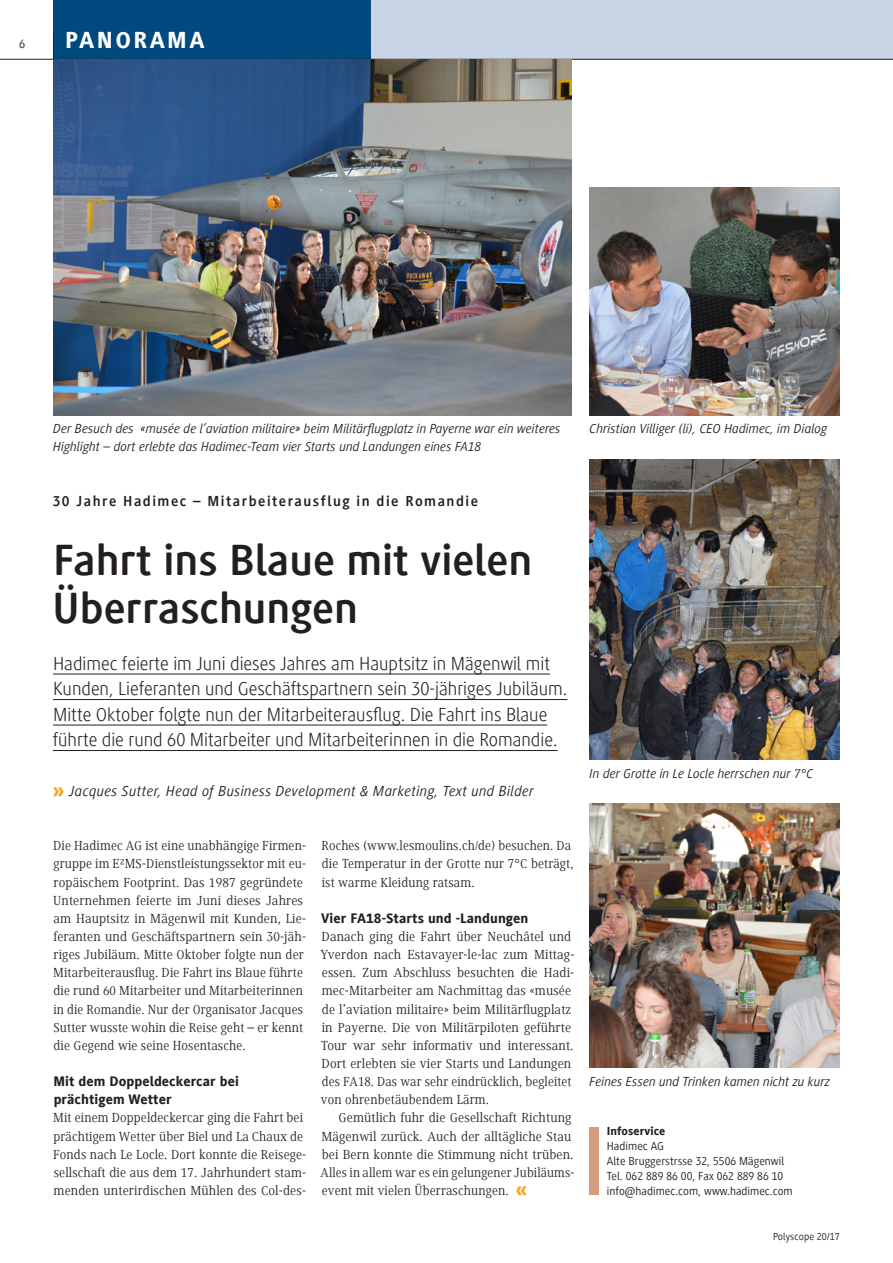
<style>
.page{position:relative;width:893px;height:1263px;background:#fff}
.page>*{position:absolute;margin:0;border:0;box-sizing:border-box;transform-origin:0 0}
.F02_Titel{font:700 45px/48px "Generis Simple Com";color:#231f20}
.t1{font:800 24px "Generis Sans Com";letter-spacing:.1em;color:#fff}
.F03_Lead{font:300 19.5px/25.5px "Generis Simple Com";color:#231f20}
.F04_Autor{font:italic 15px "Generis Sans Com";letter-spacing:.03em;color:#231f20}
.F01_Spitzmarke{font:700 15px "Generis Sans Com";letter-spacing:.1em;color:#231f20}
.F05_Zwischentitel{font:800 14.25px/18.1px "Generis Sans Com";letter-spacing:.005em;color:#231f20}
.F06_GT_ohne_Einzug{font:13.5px/18.1px "Generis Serif Com";letter-spacing:.01em;color:#231f20}
.A01_Legende{font:italic 13.5px/18.1px "Generis Sans Com";letter-spacing:.01em;color:#231f20}
.F06_GT_mit_Einzug{font:13.5px/18.1px "Generis Serif Com";letter-spacing:.01em;color:#231f20}
.t2{font:12.75px "Generis Sans Com";color:#231f20}
.A03_Adresse{font:12px/15px "Generis Sans Com";letter-spacing:.005em;color:#231f20}
.A03_Adresse-2{font:800 12px "Generis Sans Com";letter-spacing:.005em;color:#231f20}
.t3{font:10.5px "Generis Sans Com";letter-spacing:.01em;color:#231f20}
.s1{font-weight:700;font-style:normal;font-size:27px;color:#f9a51b}
.s2{font-family:"Generis Sans Com";font-weight:700;font-size:27px;color:#f9a51b}
</style>
<div class="page">
<div style="left:53px;top:0;width:840px;height:60px;background:#c9d5e6"></div>
<div style="left:53px;top:0;width:317px;height:59px;background:#004a7f"></div>
<svg style="left:53px;top:32px;width:1px;height:27px"></svg>
<hr style="left:0;top:59px;width:893px;height:1px;background:#231f20">
<hr style="left:53px;top:674px;width:497px;height:1px;background:#231f20">
<hr style="left:53px;top:699px;width:514px;height:1px;background:#231f20">
<hr style="left:53px;top:725px;width:494px;height:1px;background:#231f20">
<hr style="left:53px;top:750px;width:505px;height:1px;background:#231f20">
<img style="left:53px;top:60px;width:519px;height:355px">
<div style="left:590px;top:1127px;width:9px;height:68px;background:#d69c80"></div>
<img style="left:590px;top:187px;width:250px;height:228px">
<img style="left:590px;top:804px;width:250px;height:264px">
<img style="left:590px;top:459px;width:250px;height:301px">
<p class="t2" style="left:19px;top:36px;width:8px">6</p>
<p class="t1" style="left:65px;top:26px;width:141px">PANORAMA</p>
<p class="A01_Legende" style="left:53px;top:420px;width:509px">Der Besuch des «musée de l’aviation militaire» beim Militärflugplatz in Payerne war ein weiteres<br>Highlight – dort erlebte das Hadimec-Team vier Starts und Landungen eines FA18</p>
<p class="F01_Spitzmarke" style="left:53px;top:493px;width:427px">30 Jahre Hadimec – Mitarbeiterausflug in die Romandie</p>
<p class="F02_Titel" style="left:53px;top:536px;width:481px">Fahrt ins Blaue mit vielen<br>Überraschungen</p>
<p class="F03_Lead" style="left:53px;top:651px;width:516px">Hadimec feierte im Juni dieses Jahres am Hauptsitz in Mägenwil mit Kunden, Lieferanten und Geschäftspartnern sein 30-jähriges Jubiläum.<br>Mitte Oktober folgte nun der Mitarbeiterausflug. Die Fahrt ins Blaue führte die rund 60 Mitarbeiter und Mitarbeiterinnen in die Romandie.</p>
<p class="F04_Autor" style="left:52px;top:783px;width:483px"><span class="s1">»</span> Jacques Sutter, Head of Business Development &amp; Marketing, Text und Bilder</p>
<p class="A01_Legende" style="left:590px;top:420px;width:239px">Christian Villiger (li), CEO Hadimec, im Dialog</p>
<p class="A01_Legende" style="left:590px;top:764px;width:225px">In der Grotte in Le Locle herrschen nur 7°C</p>
<p class="F06_GT_ohne_Einzug" style="left:53px;top:837px;width:254px">Die Hadimec AG ist eine unabhängige Firmen&shy;gruppe im E²MS-Dienstleistungssektor mit eu&shy;ropäischem Footprint. Das 1987 gegründete Unternehmen feierte im Juni dieses Jahres am Hauptsitz in Mägenwil mit Kunden, Lie&shy;feranten und Geschäftspartnern sein 30-jäh&shy;riges Jubiläum. Mitte Oktober folgte nun der Mitarbeiterausflug. Die Fahrt ins Blaue führte die rund 60 Mitarbeiter und Mitarbeiterinnen in die Romandie. Nur der Organisator Jacques Sutter wusste wohin die Reise geht – er kennt die Gegend wie seine Hosentasche.</p>
<p class="F05_Zwischentitel" style="left:54px;top:1072px;width:187px">Mit dem Doppeldeckercar bei prächtigem Wetter</p>
<p class="F06_GT_ohne_Einzug" style="left:53px;top:1109px;width:254px">Mit einem Doppeldeckercar ging die Fahrt bei prächtigem Wetter über Biel und La Chaux de Fonds nach Le Locle. Dort konnte die Reisege&shy;sellschaft die aus dem 17. Jahrhundert stam&shy;menden unterirdischen Mühlen des Col-des-</p>
<p class="F06_GT_ohne_Einzug" style="left:321px;top:837px;width:254px">Roches (www.lesmoulins.ch/de) besuchen. Da die Temperatur in der Grotte nur 7°C beträgt, ist warme Kleidung ratsam.</p>
<p class="F05_Zwischentitel" style="left:321px;top:909px;width:209px">Vier FA18-Starts und -Landungen</p>
<p class="F06_GT_ohne_Einzug" style="left:321px;top:927px;width:255px">Danach ging die Fahrt über Neuchâtel und Yverdon nach Estavayer-le-lac zum Mittag&shy;essen. Zum Abschluss besuchten die Hadi&shy;mec-Mitarbeiter am Nachmittag das «musée de l’aviation militaire» beim Militärflugplatz in Payerne. Die von Militärpiloten geführte Tour war sehr informativ und interessant.<br>Dort erlebten sie vier Starts und Landungen des FA18. Das war sehr eindrücklich, begleitet von ohrenbetäubendem Lärm.</p>
<p class="F06_GT_mit_Einzug" style="left:321px;top:1109px;width:255px;text-indent:18px">Gemütlich fuhr die Gesellschaft Richtung Mägenwil zurück. Auch der alltägliche Stau bei Bern konnte die Stimmung nicht trüben.<br>Alles in allem war es ein gelungener Jubiläums&shy;event mit vielen Überraschungen. <span class="s2">«</span></p>
<p class="A01_Legende" style="left:590px;top:1073px;width:242px">Feines Essen und Trinken kamen nicht zu kurz</p>
<p class="A03_Adresse-2" style="left:607px;top:1124px;width:60px">Infoservice</p>
<p class="A03_Adresse" style="left:607px;top:1138px;width:187px">Hadimec AG<br>Alte Bruggerstrsse 32, 5506 Mägenwil<br>Tel. 062 889 86 00, Fax 062 889 86 10 info@hadimec.com, www.hadimec.com</p>
<p class="t3" style="left:773px;top:1231px;width:68px">Polyscope 20/17</p>
</div>
